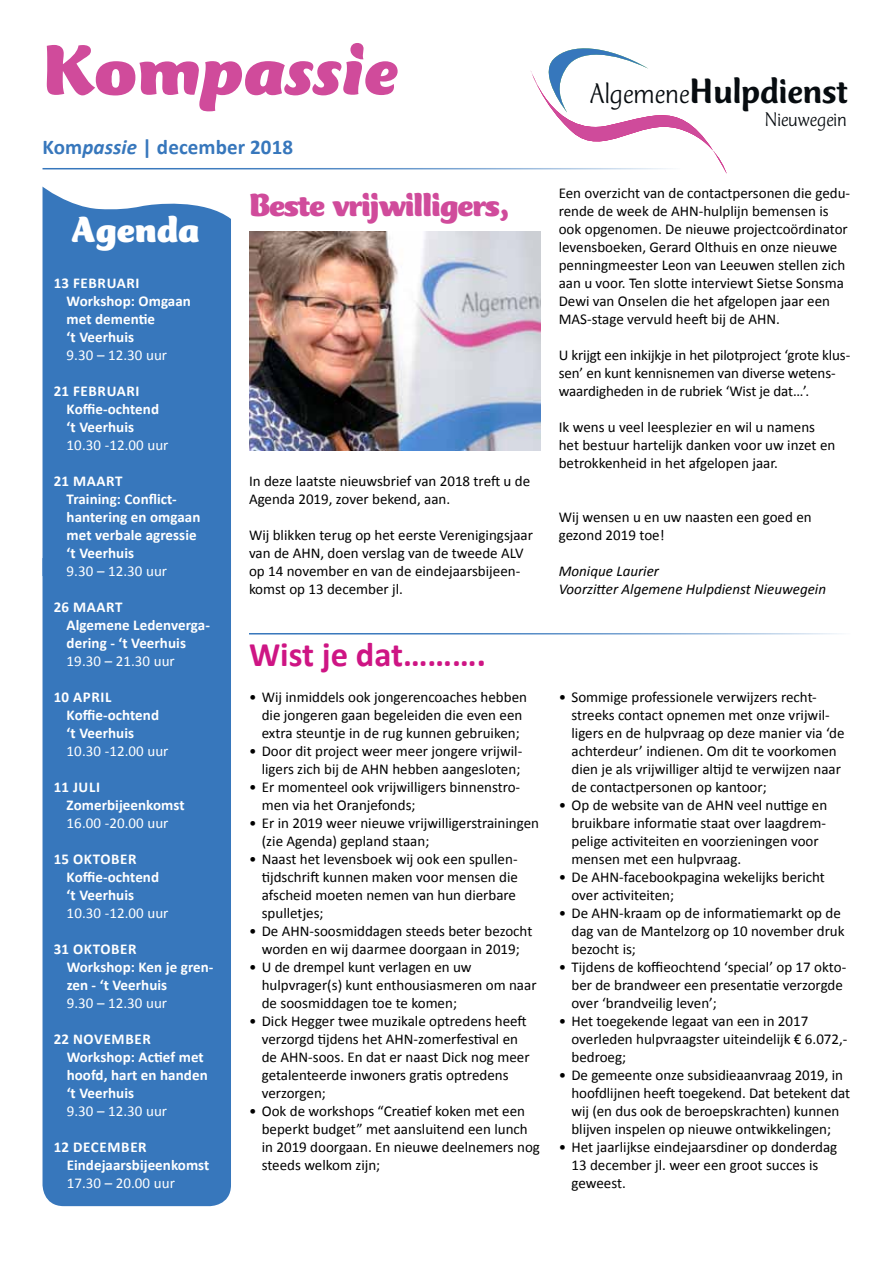
<style>
.page{position:relative;width:893px;height:1263px;background:#fff}
.page>*{position:absolute;margin:0;border:0;box-sizing:border-box;transform-origin:0 0}
.t1{font:italic 900 73.5px "CT Mercurius Std";color:#d04b9b}
.t2{font:900 37.5px "CT Mercurius Std";color:#fff}
.t3{font:500 36.6px "CT Mercurius";color:#070c10}
.t4{font:700 34.5px "Calibri";color:#ce1584}
.t5{font:900 33px "CT Mercurius Std";letter-spacing:-.03em;color:#d04b9b}
.t6{font:700 21px "Calibri";letter-spacing:.005em;color:#3777bc}
.t7{font:300 20.55px "CT Mercurius";color:#070c10}
.t8{font:15px/18px "Calibri";color:#000}
.t9{font:700 15px/18px "Calibri";letter-spacing:.005em;color:#fff}
.t10{font:15px "Calibri";letter-spacing:.005em;color:#fff}
.t11{font:italic 15px/18px "Calibri";color:#000}
.s1{font-style:normal}
.s2{font-style:italic}
.s3{font-weight:300;font-size:29.4px}
</style>
<div class="page">
<hr style="left:43px;top:168px;width:637px;height:1px;background:#3777bc">
<svg style="left:42px;top:168px;width:479px;height:102px"></svg>
<hr style="left:249px;top:633px;width:601px;height:1px;background:#3777bc">
<div style="left:43px;top:576px;width:188px;height:630px;background:#3777bc"></div>
<div style="left:43px;top:187px;width:188px;height:389px;background:#3777bc"></div>
<img style="left:249px;top:232px;width:292px;height:218px">
<svg style="left:530px;top:48px;width:197px;height:126px"></svg>
<h1 class="t1" style="left:43px;top:31px;width:358px"><span class="s1">Kom</span>passie</h1>
<h3 class="t6" style="left:43px;top:134px;width:252px">Kom<span class="s2">passie</span> | december 2018</h3>
<h2 class="t2" style="left:72px;top:210px;width:129px">Agenda</h2>
<p class="t9" style="left:67px;top:274px;width:126px;text-indent:-13px">13 Februari<br>Workshop: Omgaan met dementie<br>‘t Veerhuis</p>
<p class="t10" style="left:67px;top:346px;width:102px">9.30 – 12.30 uur</p>
<p class="t9" style="left:67px;top:382px;width:94px;text-indent:-13px">21 februari<br>Koffie-ochtend ‘t Veerhuis</p>
<p class="t10" style="left:67px;top:436px;width:103px">10.30 -12.00 uur</p>
<p class="t9" style="left:67px;top:472px;width:135px;text-indent:-13px">21 maart<br>Training: Conflict&shy;hantering en omgaan met verbale agressie ‘t Veerhuis</p>
<p class="t10" style="left:67px;top:562px;width:102px">9.30 – 12.30 uur</p>
<p class="t9" style="left:67px;top:598px;width:145px;text-indent:-13px">26 maart<br>Algemene Ledenverga&shy;dering - ‘t Veerhuis</p>
<p class="t10" style="left:67px;top:652px;width:110px">19.30 – 21.30 uur</p>
<p class="t9" style="left:67px;top:688px;width:94px;text-indent:-13px">10 april<br>Koffie-ochtend ‘t Veerhuis</p>
<p class="t10" style="left:67px;top:742px;width:103px">10.30 -12.00 uur</p>
<p class="t9" style="left:67px;top:778px;width:120px;text-indent:-13px">11 juli<br>Zomerbijeenkomst</p>
<p class="t10" style="left:67px;top:814px;width:103px">16.00 -20.00 uur</p>
<p class="t9" style="left:67px;top:850px;width:94px;text-indent:-13px">15 oktober<br>Koffie-ochtend ‘t Veerhuis</p>
<p class="t10" style="left:67px;top:904px;width:103px">10.30 -12.00 uur</p>
<p class="t9" style="left:67px;top:940px;width:148px;text-indent:-13px">31 oktober<br>Workshop: Ken je gren&shy;zen - ‘t Veerhuis</p>
<p class="t10" style="left:67px;top:994px;width:102px">9.30 – 12.30 uur</p>
<p class="t9" style="left:67px;top:1030px;width:143px;text-indent:-13px">22 November<br>Workshop: Actief met hoofd, hart en handen ‘t Veerhuis</p>
<p class="t10" style="left:67px;top:1102px;width:102px">9.30 – 12.30 uur</p>
<p class="t9" style="left:67px;top:1138px;width:144px;text-indent:-13px">12 december<br>Eindejaarsbijeenkomst</p>
<p class="t10" style="left:67px;top:1174px;width:110px">17.30 – 20.00 uur</p>
<h3 class="t5" style="left:249px;top:188px;width:262px">Beste vrijwilligers,</h3>
<p class="t8" style="left:249px;top:472px;width:283px">In deze laatste nieuwsbrief van 2018 treft u de<br>Agenda 2019, zover bekend, aan.</p>
<p class="t8" style="left:249px;top:526px;width:286px">Wij blikken terug op het eerste Verenigingsjaar van de AHN, doen verslag van de tweede ALV op 14 november en van de eindejaarsbijeen&shy;komst op 13 december jl.</p>
<h3 class="t4" style="left:249px;top:633px;width:238px">Wist je dat……….</h3>
<p class="t8" style="left:249px;top:688px;width:280px;text-align:center">• Wij inmiddels ook jongerencoaches hebben die jongeren gaan begeleiden die even een extra steuntje in de rug kunnen gebruiken;</p>
<p class="t8" style="left:249px;top:742px;width:275px;text-align:right">• Door dit project weer meer jongere vrijwil&shy;ligers zich bij de AHN hebben aangesloten;</p>
<p class="t8" style="left:262px;top:778px;width:260px;text-indent:-13px">• Er momenteel ook vrijwilligers binnenstro&shy;men via het Oranjefonds;</p>
<p class="t8" style="left:262px;top:814px;width:279px;text-indent:-13px">• Er in 2019 weer nieuwe vrijwilligerstrainingen (zie Agenda) gepland staan;</p>
<p class="t8" style="left:262px;top:850px;width:258px;text-indent:-13px">• Naast het levensboek wij ook een spullen&shy;tijdschrift kunnen maken voor mensen die afscheid moeten nemen van hun dierbare spulletjes;</p>
<p class="t8" style="left:249px;top:922px;width:285px;text-align:center">• De AHN-soosmiddagen steeds beter bezocht worden en wij daarmee doorgaan in 2019;</p>
<p class="t8" style="left:262px;top:958px;width:276px;text-indent:-13px">• U de drempel kunt verlagen en uw hulpvrager(s) kunt enthousiasmeren om naar de soosmiddagen toe te komen;</p>
<p class="t8" style="left:262px;top:1012px;width:269px;text-indent:-13px">• Dick Hegger twee muzikale optredens heeft verzorgd tijdens het AHN-zomerfestival en de AHN-soos. En dat er naast Dick nog meer getalenteerde inwoners gratis optredens verzorgen;</p>
<p class="t8" style="left:262px;top:1102px;width:280px;text-indent:-13px">• Ook de workshops “Creatief koken met een beperkt budget” met aansluitend een lunch in 2019 doorgaan. En nieuwe deelnemers nog steeds welkom zijn;</p>
<h3 class="t3" style="left:590px;top:71px;width:259px"><span class="s3">Algemene</span>Hulpdienst</h3>
<h3 class="t7" style="left:765px;top:109px;width:84px">Nieuwegein</h3>
<p class="t8" style="left:559px;top:184px;width:293px">Een overzicht van de contactpersonen die gedu&shy;rende de week de AHN-hulplijn bemensen is ook opgenomen. De nieuwe projectcoördinator levensboeken, Gerard Olthuis en onze nieuwe penningmeester Leon van Leeuwen stellen zich aan u voor. Ten slotte interviewt Sietse Sonsma Dewi van Onselen die het afgelopen jaar een MAS-stage vervuld heeft bij de AHN.</p>
<p class="t8" style="left:559px;top:346px;width:293px">U krijgt een inkijkje in het pilotproject ‘grote klus&shy;sen’ en kunt kennisnemen van diverse wetens&shy;waardigheden in de rubriek ‘Wist je dat…’.</p>
<p class="t8" style="left:559px;top:418px;width:278px">Ik wens u veel leesplezier en wil u namens het bestuur hartelijk danken voor uw inzet en betrokkenheid in het afgelopen jaar.</p>
<p class="t8" style="left:559px;top:508px;width:254px">Wij wensen u en uw naasten een goed en gezond 2019 toe!</p>
<p class="t11" style="left:559px;top:561px;width:269px">Monique Laurier<br>Voorzitter Algemene Hulpdienst Nieuwegein</p>
<p class="t8" style="left:571px;top:688px;width:275px;text-indent:-13px">• Sommige professionele verwijzers recht&shy;streeks contact opnemen met onze vrijwil&shy;ligers en de hulpvraag op deze manier via ‘de achterdeur’ indienen. Om dit te voorkomen dien je als vrijwilliger altijd te verwijzen naar de contactpersonen op kantoor;</p>
<p class="t8" style="left:571px;top:796px;width:257px;text-indent:-13px">• Op de website van de AHN veel nuttige en bruikbare informatie staat over laagdrem&shy;pelige activiteiten en voorzieningen voor mensen met een hulpvraag.</p>
<p class="t8" style="left:571px;top:868px;width:255px;text-indent:-13px">• De AHN-facebookpagina wekelijks bericht over activiteiten;</p>
<p class="t8" style="left:571px;top:904px;width:275px;text-indent:-13px">• De AHN-kraam op de informatiemarkt op de dag van de Mantelzorg op 10 november druk bezocht is;</p>
<p class="t8" style="left:571px;top:958px;width:276px;text-indent:-13px">• Tijdens de koffieochtend ‘special’ op 17 okto&shy;ber de brandweer een presentatie verzorgde over ‘brandveilig leven’;</p>
<p class="t8" style="left:571px;top:1012px;width:277px;text-indent:-13px">• Het toegekende legaat van een in 2017 overleden hulpvraagster uiteindelijk € 6.072,- bedroeg;</p>
<p class="t8" style="left:571px;top:1066px;width:280px;text-indent:-13px">• De gemeente onze subsidieaanvraag 2019, in hoofdlijnen heeft toegekend. Dat betekent dat wij (en dus ook de beroepskrachten) kunnen blijven inspelen op nieuwe ontwikkelingen;</p>
<p class="t8" style="left:571px;top:1138px;width:267px;text-indent:-13px">• Het jaarlijkse eindejaarsdiner op donderdag<br>13 december jl. weer een groot succes is geweest.</p>
</div>
